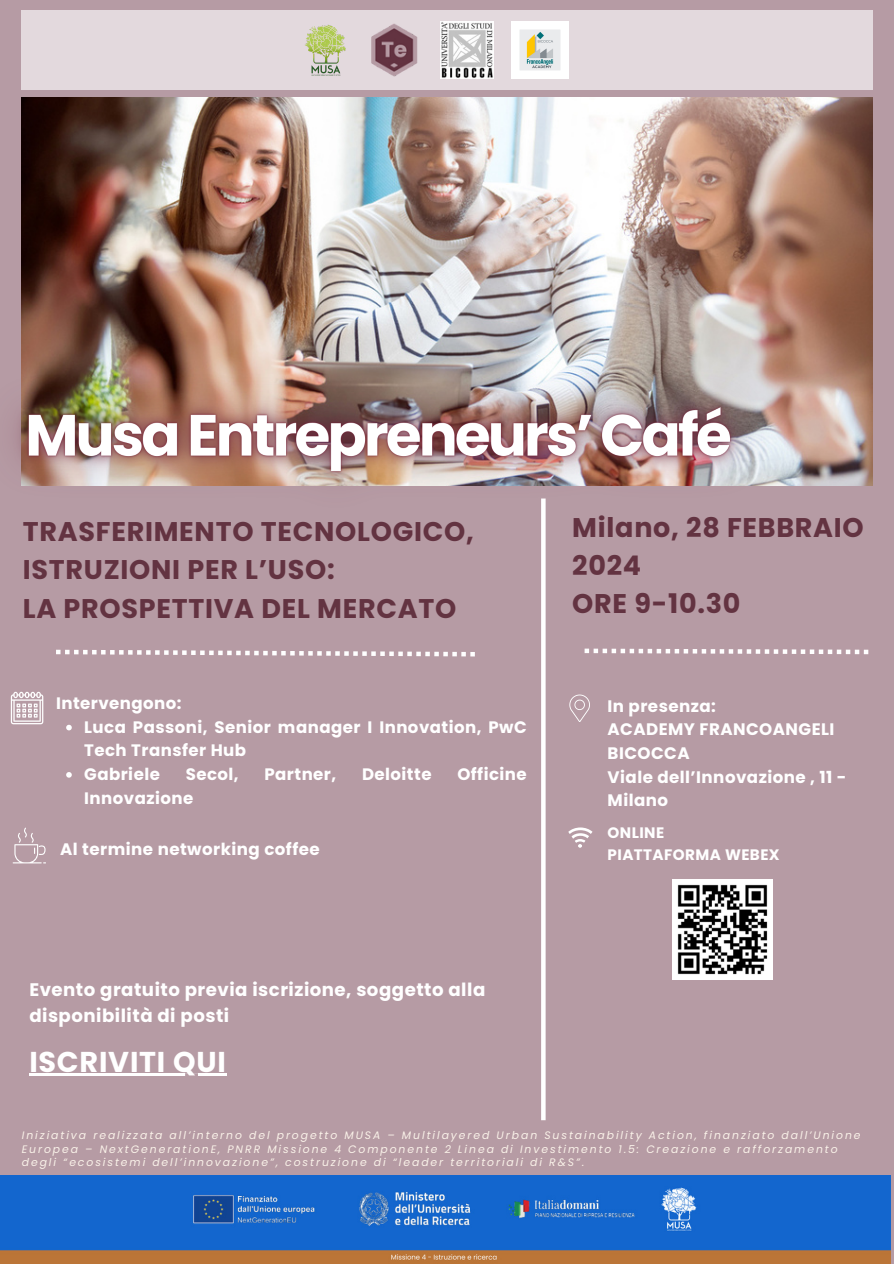
<style>
.page{position:relative;width:894px;height:1264px;background:#fff}
.page>*{position:absolute;margin:0;border:0;box-sizing:border-box;transform-origin:0 0}
.t1{font:700 28.65px "Poppins";letter-spacing:.025em;color:#fff}
.t2{font:700 27px/38.2px "Poppins";letter-spacing:.025em;color:#633341}
.t3{font:700 18.15px/26px "Poppins";letter-spacing:.025em;color:#fff}
.t4{font:700 16.65px/23.7px "Poppins";letter-spacing:.025em;color:#fff}
.t5{font:700 15.15px/21.3px "Poppins";letter-spacing:.025em;color:#fff}
.t6{font:italic 10.8px/13.5px "Poppins";letter-spacing:.175em;color:#faf2e9}
</style>
<div class="page">
<div style="left:0;top:0;width:893px;height:1263px;background:#b69ba4"></div>
<img style="left:21px;top:97px;width:851px;height:388px">
<div style="left:21px;top:10px;width:851px;height:79px;background:#e3d9dd"></div>
<img style="left:305px;top:24px;width:41px;height:52px">
<svg style="left:569px;top:694px;width:20px;height:28px"></svg>
<svg style="left:568px;top:827px;width:24px;height:20px"></svg>
<svg style="left:13px;top:827px;width:33px;height:36px"></svg>
<img style="left:672px;top:879px;width:100px;height:100px">
<img style="left:440px;top:21px;width:53px;height:58px">
<img style="left:511px;top:21px;width:57px;height:58px">
<img style="left:0;top:1175px;width:890px;height:88px">
<svg style="left:11px;top:691px;width:32px;height:33px"></svg>
<svg style="left:56px;top:649px;width:418px;height:7px"></svg>
<img style="left:371px;top:23px;width:47px;height:54px">
<svg style="left:584px;top:648px;width:284px;height:6px"></svg>
<hr style="left:541px;top:498px;width:4px;height:622px;background:#fff">
<hr style="left:29px;top:1073px;width:197px;height:2px;background:#fff">
<img style="left:15px;top:317px;width:800px;height:238px">
<svg style="left:66px;top:724px;width:6px;height:6px"></svg>
<svg style="left:66px;top:772px;width:6px;height:5px"></svg>
<p class="t2" style="left:23px;top:512px;width:452px">TRASFERIMENTO TECNOLOGICO,<br>ISTRUZIONI PER L’USO:<br>LA PROSPETTIVA DEL MERCATO</p>
<p class="t2" style="left:572px;top:508px;width:293px">Milano, 28 FEBBRAIO<br>2024<br>ORE 9-10.30</p>
<h4 class="t4" style="left:56px;top:691px;width:127px">Intervengono:</h4>
<h2 class="t4" style="left:84px;top:715px;width:444px">Luca Passoni, Senior manager I Innovation, PwC<br>Tech Transfer Hub</h2>
<h3 class="t4" style="left:84px;top:762px;width:77px">Gabriele</h3>
<h3 class="t4" style="left:186px;top:762px;width:54px">Secol,</h3>
<h3 class="t4" style="left:264px;top:762px;width:73px">Partner,</h3>
<h3 class="t4" style="left:362px;top:762px;width:71px">Deloitte</h3>
<h3 class="t4" style="left:457px;top:762px;width:71px">Officine</h3>
<h3 class="t4" style="left:84px;top:785px;width:110px">Innovazione</h3>
<p class="t4" style="left:60px;top:837px;width:261px">Al termine networking coffee</p>
<p class="t3" style="left:29px;top:976px;width:457px">Evento gratuito previa iscrizione, soggetto alla disponibilità di posti</p>
<h4 class="t1" style="left:29px;top:1041px;width:198px">ISCRIVITI QUI</h4>
<p class="t4" style="left:607px;top:694px;width:240px">In presenza:<br>ACADEMY FRANCOANGELI<br>BICOCCA<br>Viale dell’Innovazione , 11 -<br>Milano</p>
<h4 class="t5" style="left:607px;top:822px;width:174px">ONLINE<br>PIATTAFORMA WEBEX</h4>
<p class="t6" style="left:22px;top:1128px;width:840px">Iniziativa realizzata all’interno del progetto MUSA – Multilayered Urban Sustainability Action, finanziato dall’Unione<br>Europea – NextGenerationE, PNRR Missione 4 Componente 2 Linea di Investimento 1.5: Creazione e rafforzamento degli “ecosistemi dell’innovazione”, costruzione di “leader territoriali di R&amp;S”.</p>
</div>
